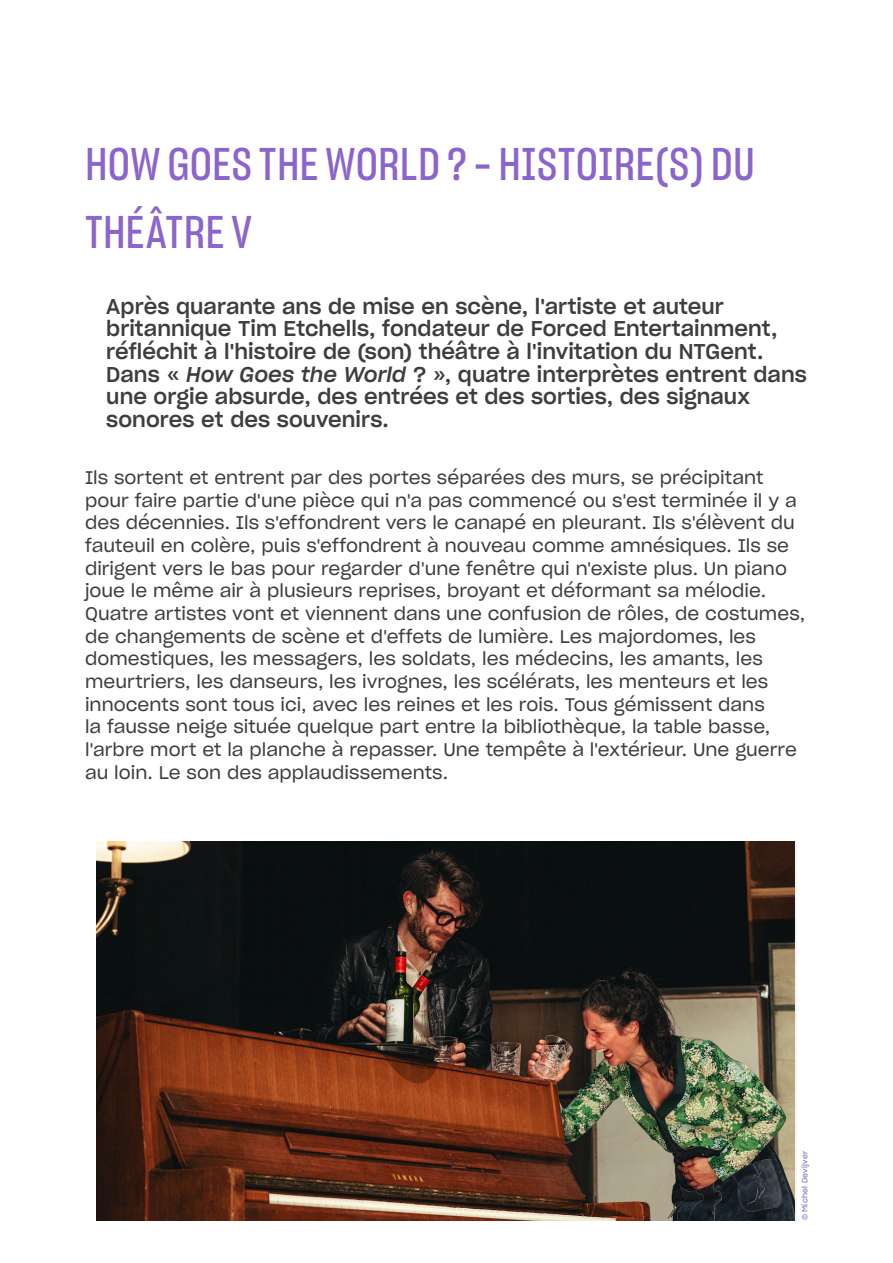
<style>
.page{position:relative;width:893px;height:1263px;background:#fff}
.page>*{position:absolute;margin:0;border:0;box-sizing:border-box;transform-origin:0 0}
._02_-_Metteur_en_scène{font:45px/68.6px "Sharp Grotesk Medium 15";letter-spacing:.005em;color:#8b65cc}
._05_-_Coproduction___création{font:21px/22.6px "Sharp Grotesk Medium 20";letter-spacing:.005em;color:#3e3e3f}
._05_-_Coproduction___création-2{font:18px/22.6px "Sharp Grotesk Book 20";color:#3e3e3f}
._08_-_Copyright{font:7.5px "Sharp Grotesk Book 20";letter-spacing:.035em;color:#7568ae}
.s1{font-family:"Sharp Grotesk Medium Italic 20"}
.s2{color:#8b65cc}
</style>
<div class="page">
<img style="left:96px;top:842px;width:699px;height:378px">
<p class="_02_-_Metteur_en_scène" style="left:85px;top:128px;width:671px">HOW GOES THE WORLD ? - HISTOIRE(S) DU<br>THÉÂTRE V</p>
<p class="_05_-_Coproduction___création" style="left:106px;top:293px;width:702px">Après quarante ans de mise en scène, l'artiste et auteur britannique Tim Etchells, fondateur de Forced Entertainment, réfléchit à l'histoire de (son) théâtre à l'invitation du NTGent.<br>Dans « <span class="s1">How Goes the World</span> ? », quatre interprètes entrent dans une orgie absurde, des entrées et des sorties, des signaux sonores et des souvenirs.</p>
<p class="_05_-_Coproduction___création-2" style="left:85px;top:465px;width:722px">Ils sortent et entrent par des portes séparées des murs, se précipitant pour faire partie d'une pièce qui n'a pas commencé ou s'est terminée il y a des décennies. Ils s'effondrent vers le canapé en pleurant. Ils s'élèvent du fauteuil en colère, puis s'effondrent à nouveau comme amnésiques. Ils se dirigent vers le bas pour regarder d'une fenêtre qui n'existe plus. Un piano joue le même air à plusieurs reprises, broyant et déformant sa mélodie.<br>Quatre artistes vont et viennent dans une confusion de rôles, de costumes, de changements de scène et d'effets de lumière. Les majordomes, les domestiques, les messagers, les soldats, les médecins, les amants, les meurtriers, les danseurs, les ivrognes, les scélérats, les menteurs et les innocents sont tous ici, avec les reines et les rois. Tous gémissent dans<br>la fausse neige située quelque part entre la bibliothèque, la table basse, l'arbre mort et la planche à repasser. Une tempête à l'extérieur. Une guerre au loin. Le son des applaudissements.</p>
<p class="_08_-_Copyright" style="left:799px;top:1220px;width:71px;rotate:-90deg"><span class="s2">©</span> Michel Devijver</p>
</div>
